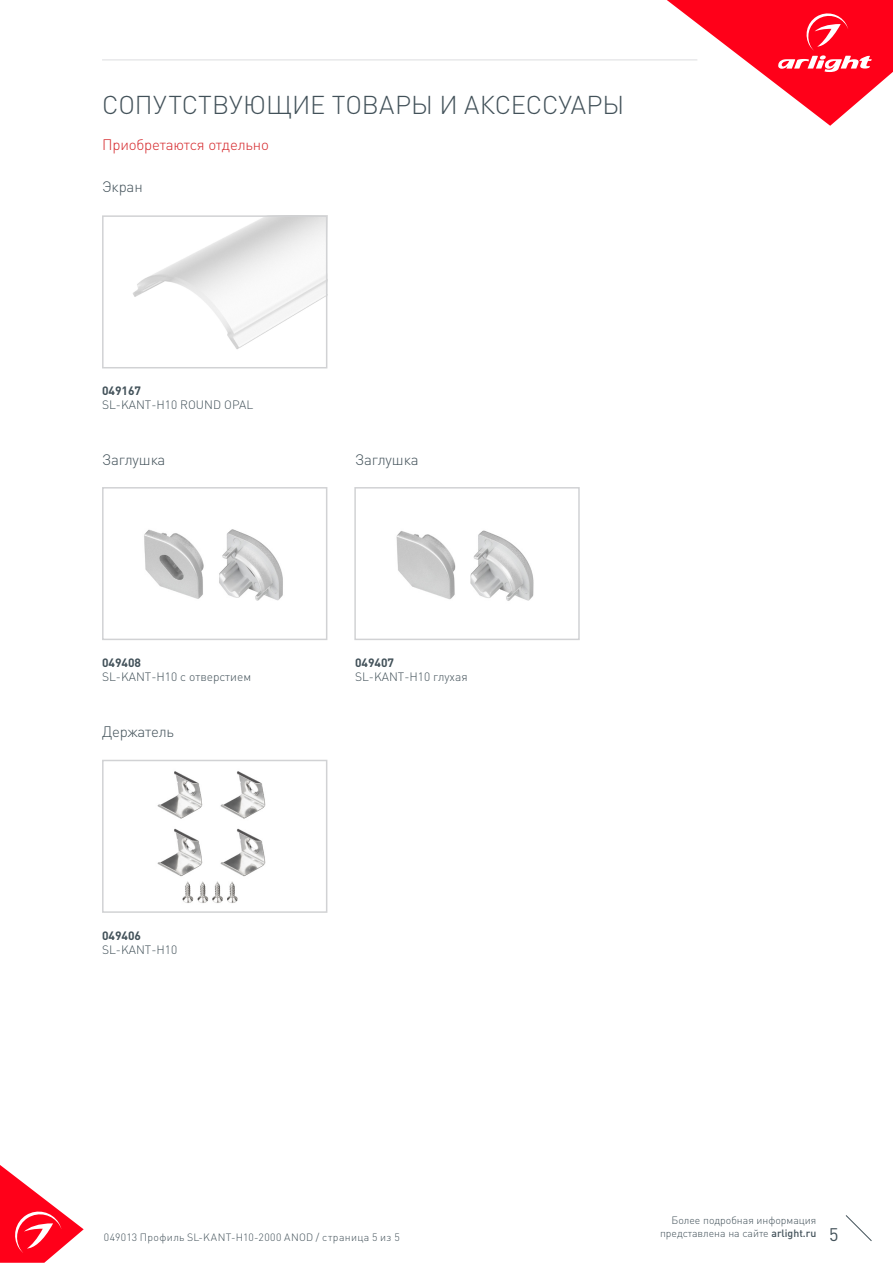
<style>
.page{position:relative;width:893px;height:1263px;background:#fff}
.page>*{position:absolute;margin:0;border:0;box-sizing:border-box;transform-origin:0 0}
.t1{font:300 25.5px "DIN Pro";color:#425159}
.t2{font:18px "DIN Pro";color:#425159}
.t3{font:300 15px "DIN Pro";letter-spacing:-.01em;color:#425159}
.t4{font:300 15px "DIN Pro";letter-spacing:-.01em;color:#d5262a}
.t5{font:300 12px "DIN Pro";color:#425159}
.t6{font:700 12px "DIN Pro";color:#425159}
.t7{font:300 10.5px "DIN Pro";color:#425159}
.t8{font:300 10.5px "DIN Pro";letter-spacing:.04em;color:#425159}
.s1{font-weight:500}
</style>
<div class="page">
<svg style="left:0;top:1165px;width:84px;height:98px"></svg>
<svg style="left:845px;top:1215px;width:27px;height:26px"></svg>
<svg style="left:667px;top:0;width:226px;height:126px"></svg>
<hr style="left:102px;top:60px;width:595px;height:1px;background:#dcdddf">
<img style="left:133px;top:218px;width:191px;height:131px">
<div style="left:102px;top:215px;width:225px;height:153px;border:2px solid #d1d2d4"></div>
<img style="left:157px;top:771px;width:109px;height:132px">
<div style="left:102px;top:760px;width:225px;height:153px;border:2px solid #d1d2d4"></div>
<img style="left:144px;top:529px;width:139px;height:72px">
<div style="left:102px;top:487px;width:225px;height:153px;border:2px solid #d1d2d4"></div>
<img style="left:396px;top:530px;width:138px;height:71px">
<div style="left:354px;top:487px;width:226px;height:153px;border:2px solid #d1d2d4"></div>
<p class="t1" style="left:102px;top:87px;width:524px">СОПУТСТВУЮЩИЕ ТОВАРЫ И АКСЕССУАРЫ</p>
<p class="t4" style="left:102px;top:134px;width:168px">Приобретаются отдельно</p>
<p class="t3" style="left:102px;top:177px;width:42px">Экран</p>
<p class="t6" style="left:102px;top:382px;width:41px">049167</p>
<p class="t5" style="left:102px;top:397px;width:153px">SL-KANT-H10 ROUND OPAL</p>
<p class="t3" style="left:102px;top:449px;width:65px">Заглушка</p>
<p class="t6" style="left:102px;top:654px;width:41px">049408</p>
<p class="t5" style="left:102px;top:669px;width:151px">SL-KANT-H10 с отверстием</p>
<p class="t3" style="left:102px;top:721px;width:73px">Держатель</p>
<p class="t6" style="left:102px;top:927px;width:41px">049406</p>
<p class="t5" style="left:102px;top:941px;width:77px">SL-KANT-H10</p>
<p class="t3" style="left:355px;top:449px;width:65px">Заглушка</p>
<p class="t6" style="left:355px;top:654px;width:41px">049407</p>
<p class="t5" style="left:355px;top:669px;width:114px">SL-KANT-H10 глухая</p>
<p class="t7" style="left:672px;top:1213px;width:146px">Более подробная информация</p>
<p class="t7" style="left:660px;top:1226px;width:158px">представлена на сайте <span class="s1">arlight.ru</span></p>
<p class="t8" style="left:104px;top:1230px;width:297px">049013 Профиль SL-KANT-H10-2000 ANOD / страница 5 из 5</p>
<h2 class="t2" style="left:829px;top:1222px;width:11px">5</h2>
</div>
